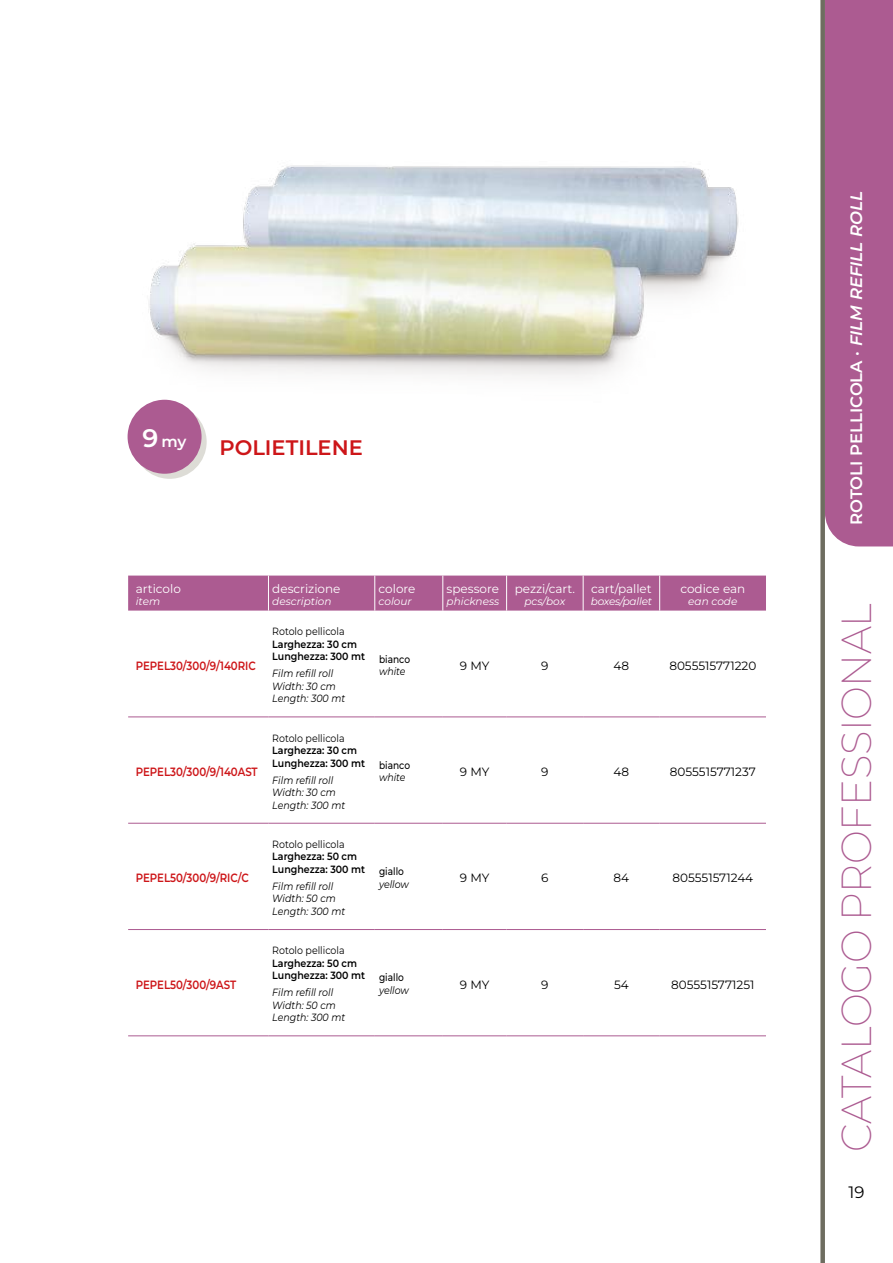
<style>
.page{position:relative;width:893px;height:1263px;background:#fff}
.page>*{position:absolute;margin:0;border:0;box-sizing:border-box;transform-origin:0 0}
.t1{font:200 42px "Montserrat";letter-spacing:-.01em;color:#ac5b91;scale:.96 1}
.t2{font:600 21px "Montserrat";color:#cd1619}
.t3{font:600 16.5px "Montserrat";color:#fff}
.t4{font:16.5px "Montserrat";color:#000}
.t5{font:600 15.45px "Montserrat";color:#fff}
.t6{font:600 12px "Montserrat";color:#cd1619;scale:.85 1}
.t7{font:12px "Montserrat";color:#000}
.t8{font:12px "Montserrat";color:#fff}
.t9{font:italic 10.5px/12.6px "Montserrat";color:#000;scale:.9 1}
.t10{font:600 10.5px/12.6px "Montserrat";color:#000;scale:.9 1}
.t11{font:10.5px "Montserrat";color:#000;scale:.9 1}
.t12{font:italic 10.5px "Montserrat";color:#fff}
.t13{font:500 10.5px "Montserrat";color:#000;scale:.86 1}
.t14{font:italic 10.5px "Montserrat";letter-spacing:-.02em;color:#fff}
.s1{font-size:25.35px}
.s2{font-style:italic}
</style>
<div class="page">
<div style="left:128px;top:578px;width:638px;height:33px;background:#ac5b91"></div>
<hr style="left:128px;top:716px;width:140px;height:1px;background:#ac5b91">
<hr style="left:268px;top:716px;width:107px;height:1px;background:#ac5b91">
<hr style="left:375px;top:716px;width:68px;height:1px;background:#ac5b91">
<hr style="left:128px;top:823px;width:140px;height:1px;background:#ac5b91">
<hr style="left:268px;top:823px;width:107px;height:1px;background:#ac5b91">
<hr style="left:375px;top:823px;width:68px;height:1px;background:#ac5b91">
<hr style="left:443px;top:823px;width:64px;height:1px;background:#ac5b91">
<hr style="left:507px;top:823px;width:76px;height:1px;background:#ac5b91">
<hr style="left:583px;top:823px;width:77px;height:1px;background:#ac5b91">
<hr style="left:660px;top:823px;width:106px;height:1px;background:#ac5b91">
<hr style="left:128px;top:929px;width:140px;height:1px;background:#ac5b91">
<hr style="left:268px;top:929px;width:107px;height:1px;background:#ac5b91">
<hr style="left:375px;top:929px;width:68px;height:1px;background:#ac5b91">
<hr style="left:443px;top:929px;width:64px;height:1px;background:#ac5b91">
<hr style="left:507px;top:929px;width:76px;height:1px;background:#ac5b91">
<hr style="left:583px;top:929px;width:77px;height:1px;background:#ac5b91">
<hr style="left:660px;top:929px;width:106px;height:1px;background:#ac5b91">
<hr style="left:128px;top:1035px;width:140px;height:1px;background:#ac5b91">
<hr style="left:268px;top:1035px;width:107px;height:1px;background:#ac5b91">
<hr style="left:375px;top:1035px;width:68px;height:1px;background:#ac5b91">
<hr style="left:268px;top:576px;width:1px;height:35px;background:#fff">
<hr style="left:374px;top:576px;width:1px;height:35px;background:#fff">
<hr style="left:442px;top:576px;width:1px;height:35px;background:#fff">
<hr style="left:506px;top:576px;width:1px;height:35px;background:#fff">
<hr style="left:583px;top:576px;width:1px;height:35px;background:#fff">
<hr style="left:659px;top:576px;width:1px;height:35px;background:#fff">
<hr style="left:443px;top:716px;width:64px;height:1px;background:#ac5b91">
<hr style="left:507px;top:716px;width:76px;height:1px;background:#ac5b91">
<hr style="left:583px;top:716px;width:77px;height:1px;background:#ac5b91">
<hr style="left:660px;top:716px;width:106px;height:1px;background:#ac5b91">
<hr style="left:443px;top:1035px;width:64px;height:1px;background:#ac5b91">
<hr style="left:507px;top:1035px;width:76px;height:1px;background:#ac5b91">
<hr style="left:583px;top:1035px;width:77px;height:1px;background:#ac5b91">
<hr style="left:660px;top:1035px;width:106px;height:1px;background:#ac5b91">
<div style="left:861px;top:0;width:32px;height:546px;background:#ac5b91"></div>
<div style="left:820px;top:0;width:5px;height:1263px;background:#6e6d60"></div>
<img style="left:127px;top:0;width:734px;height:578px">
<h3 class="t5" style="left:142px;top:431px;width:46px"><span class="s1">9</span> my</h3>
<h2 class="t2" style="left:219px;top:433px;width:145px">POLIETILENE</h2>
<p class="t8" style="left:136px;top:580px;width:47px">articolo</p>
<p class="t12" style="left:136px;top:594px;width:26px">item</p>
<p class="t8" style="left:272px;top:580px;width:70px">descrizione</p>
<p class="t12" style="left:272px;top:594px;width:61px">description</p>
<p class="t8" style="left:379px;top:580px;width:38px">colore</p>
<p class="t12" style="left:379px;top:594px;width:35px">colour</p>
<p class="t8" style="left:447px;top:580px;width:54px">spessore</p>
<p class="t12" style="left:447px;top:594px;width:54px">phickness</p>
<p class="t8" style="left:515px;top:580px;width:62px">pezzi/cart.</p>
<p class="t12" style="left:524px;top:594px;width:42px">pcs/box</p>
<p class="t8" style="left:591px;top:580px;width:62px">cart/pallet</p>
<p class="t14" style="left:591px;top:594px;width:63px">boxes/pallet</p>
<p class="t8" style="left:680px;top:580px;width:66px">codice ean</p>
<p class="t12" style="left:688px;top:594px;width:51px">ean code</p>
<p class="t6" style="left:136px;top:657px;width:143px">PEPEL30/300/9/140RIC</p>
<p class="t11" style="left:272px;top:624px;width:82px">Rotolo pellicola</p>
<p class="t10" style="left:272px;top:637px;width:105px">Larghezza: 30 cm<br>Lunghezza: 300 mt</p>
<p class="t9" style="left:272px;top:667px;width:83px">Film refill roll<br>Width: 30 cm<br>Length: 300 mt</p>
<p class="t13" style="left:379px;top:652px;width:38px">bianco</p>
<p class="t9" style="left:379px;top:665px;width:31px">white</p>
<p class="t7" style="left:460px;top:657px;width:31px">9 MY</p>
<p class="t7" style="left:541px;top:657px;width:9px">9</p>
<p class="t7" style="left:614px;top:657px;width:17px">48</p>
<p class="t7" style="left:669px;top:657px;width:88px">8055515771220</p>
<p class="t6" style="left:136px;top:764px;width:145px">PEPEL30/300/9/140AST</p>
<p class="t11" style="left:272px;top:731px;width:82px">Rotolo pellicola</p>
<p class="t10" style="left:272px;top:744px;width:105px">Larghezza: 30 cm<br>Lunghezza: 300 mt</p>
<p class="t9" style="left:272px;top:773px;width:83px">Film refill roll<br>Width: 30 cm<br>Length: 300 mt</p>
<p class="t13" style="left:379px;top:758px;width:38px">bianco</p>
<p class="t9" style="left:379px;top:771px;width:31px">white</p>
<p class="t7" style="left:460px;top:764px;width:31px">9 MY</p>
<p class="t7" style="left:541px;top:764px;width:9px">9</p>
<p class="t7" style="left:614px;top:764px;width:17px">48</p>
<p class="t7" style="left:670px;top:764px;width:87px">8055515771237</p>
<p class="t6" style="left:136px;top:870px;width:135px">PEPEL50/300/9/RIC/C</p>
<p class="t11" style="left:272px;top:837px;width:82px">Rotolo pellicola</p>
<p class="t10" style="left:272px;top:850px;width:105px">Larghezza: 50 cm<br>Lunghezza: 300 mt</p>
<p class="t9" style="left:272px;top:879px;width:83px">Film refill roll<br>Width: 50 cm<br>Length: 300 mt</p>
<p class="t13" style="left:379px;top:864px;width:30px">giallo</p>
<p class="t9" style="left:379px;top:877px;width:35px">yellow</p>
<p class="t7" style="left:460px;top:870px;width:31px">9 MY</p>
<p class="t7" style="left:541px;top:870px;width:9px">6</p>
<p class="t7" style="left:614px;top:870px;width:17px">84</p>
<p class="t7" style="left:672px;top:870px;width:82px">805551571244</p>
<p class="t6" style="left:136px;top:976px;width:120px">PEPEL50/300/9AST</p>
<p class="t11" style="left:272px;top:943px;width:82px">Rotolo pellicola</p>
<p class="t10" style="left:272px;top:956px;width:105px">Larghezza: 50 cm<br>Lunghezza: 300 mt</p>
<p class="t9" style="left:272px;top:986px;width:83px">Film refill roll<br>Width: 50 cm<br>Length: 300 mt</p>
<p class="t13" style="left:379px;top:971px;width:30px">giallo</p>
<p class="t9" style="left:379px;top:984px;width:35px">yellow</p>
<p class="t7" style="left:460px;top:976px;width:31px">9 MY</p>
<p class="t7" style="left:541px;top:976px;width:9px">9</p>
<p class="t7" style="left:614px;top:976px;width:16px">54</p>
<p class="t7" style="left:671px;top:976px;width:85px">8055515771251</p>
<h3 class="t3" style="left:845px;top:525px;width:335px;rotate:-90deg">ROTOLI PELLICOLA · <span class="s2">FILM REFILL ROLL</span></h3>
<h1 class="t1" style="left:828px;top:1152px;width:573px;rotate:-90deg">CATALOGO PROFESSIONAL</h1>
<h3 class="t4" style="left:848px;top:1181px;width:18px">19</h3>
</div>
